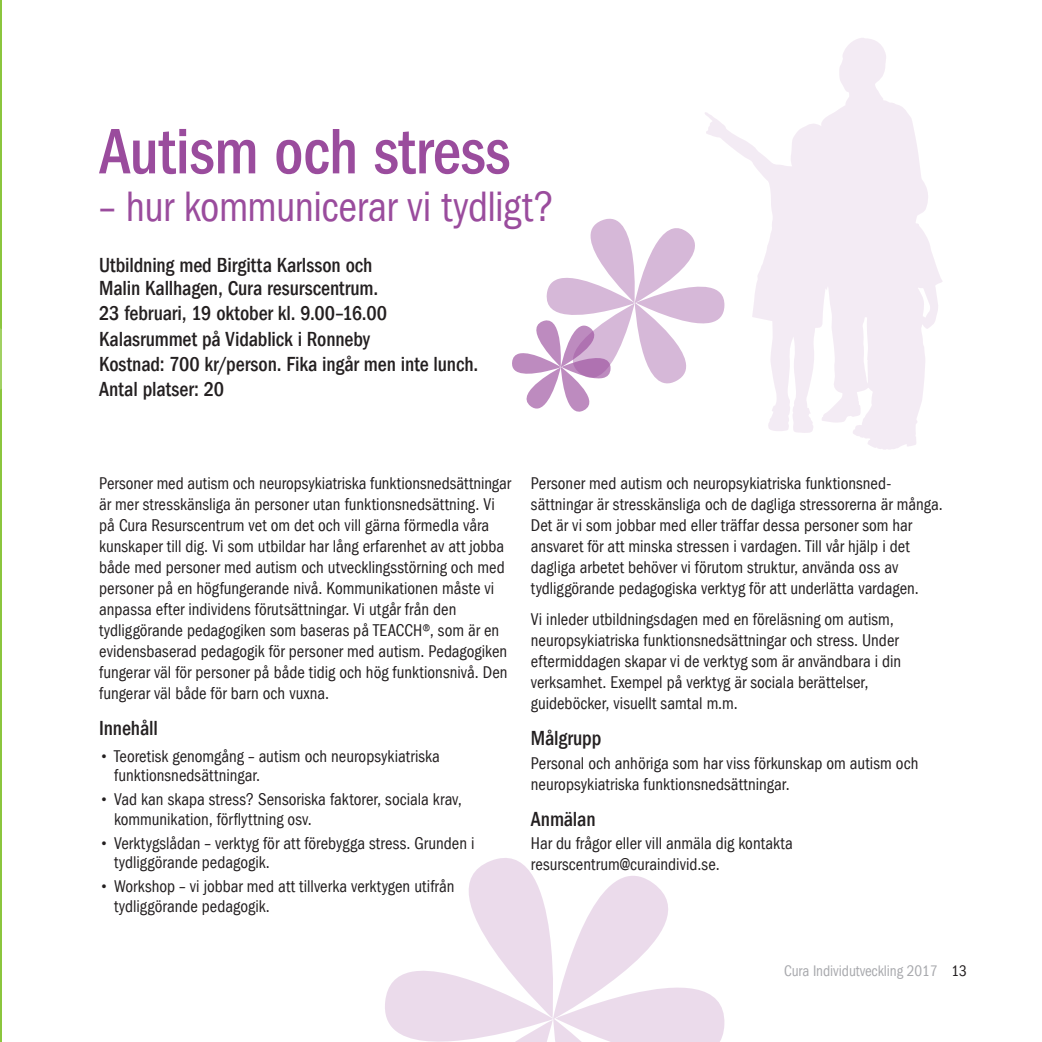
<style>
.page{position:relative;width:1042px;height:1042px;background:#fff}
.page>*{position:absolute;margin:0;border:0;box-sizing:border-box;transform-origin:0 0}
.t1{font:500 condensed 66.5px "Franklin Gothic LT";letter-spacing:-.005em;color:#9a4c9d;scale:.96 1}
.t2{font:condensed 43.75px "Franklin Gothic LT";letter-spacing:-.015em;color:#9a4c9d;scale:.96 1}
.t3{font:500 condensed 21px/25.2px "Franklin Gothic LT";letter-spacing:-.005em;color:#231f20;scale:.96 1}
.t4{font:condensed 17.5px/21px "Franklin Gothic LT";color:#231f20;scale:.96 1}
.t5{font:condensed 15.75px "Franklin Gothic LT";letter-spacing:-.005em;color:#a8a9ad;scale:.96 1}
.s1{font-weight:500;font-stretch:normal}
.s2{color:#231f20}
</style>
<div class="page">
<hr style="left:0;top:0;width:1px;height:1042px;background:#8bc63e">
<svg style="left:0;top:317px;width:2px;height:86px"></svg>
<svg style="left:705px;top:38px;width:238px;height:412px;fill:#f3ebf4"></svg>
<svg style="left:385px;top:858px;width:340px;height:184px"></svg>
<svg style="left:512px;top:211px;width:213px;height:204px"></svg>
<h1 class="t1" style="left:99px;top:114px;width:430px">Autism och stress</h1>
<h2 class="t2" style="left:99px;top:182px;width:475px">– hur kommunicerar vi tydligt?</h2>
<p class="t3" style="left:99px;top:254px;width:292px;line-height:22.8px">Utbildning med Birgitta Karlsson och<br>Malin Kallhagen, Cura resurscentrum.</p>
<p class="t3" style="left:99px;top:301px;width:396px">23 februari, 19 oktober kl. 9.00–16.00<br>Kalasrummet på Vidablick i Ronneby<br>Kostnad: 700 kr/person. Fika ingår men inte lunch.<br>Antal platser: 20</p>
<p class="t4" style="left:99px;top:473px;width:430px">Personer med autism och neuropsykiatriska funktionsnedsättningar är mer stresskänsliga än personer utan funktionsnedsättning. Vi på Cura Resurscentrum vet om det och vill gärna förmedla våra kunskaper till dig. Vi som utbildar har lång erfarenhet av att jobba både med personer med autism och utvecklingsstörning och med personer på en högfungerande nivå. Kommunikationen måste vi anpassa efter individens förutsättningar. Vi utgår från den tydliggörande pedagogiken som baseras på TEACCH®, som är en evidensbaserad pedagogik för personer med autism. Pedagogiken fungerar väl för personer på både tidig och hög funktionsnivå. Den fungerar väl både för barn och vuxna.</p>
<p class="t3" style="left:99px;top:716px;width:63px">Innehåll</p>
<p class="t4" style="left:114px;top:747px;width:341px;line-height:19.2px;text-indent:-15px"><span class="s1">•</span> Teoretisk genomgång – autism och neuropsykiatriska funktionsnedsättningar.</p>
<p class="t4" style="left:114px;top:790px;width:364px;line-height:19.2px;text-indent:-15px"><span class="s1">•</span> Vad kan skapa stress? Sensoriska faktorer, sociala krav, kommunikation, förflyttning osv.</p>
<p class="t4" style="left:114px;top:833px;width:377px;line-height:19.2px;text-indent:-15px"><span class="s1">•</span> Verktygslådan – verktyg för att förebygga stress. Grunden i tydliggörande pedagogik.</p>
<p class="t4" style="left:114px;top:877px;width:356px;line-height:19.2px;text-indent:-15px"><span class="s1">•</span> Workshop – vi jobbar med att tillverka verktygen utifrån tydliggörande pedagogik.</p>
<p class="t4" style="left:531px;top:473px;width:430px">Personer med autism och neuropsykiatriska funktionsned&shy;sättningar är stresskänsliga och de dagliga stressorerna är många.<br>Det är vi som jobbar med eller träffar dessa personer som har ansvaret för att minska stressen i vardagen. Till vår hjälp i det dagliga arbetet behöver vi förutom struktur, använda oss av tydliggörande pedagogiska verktyg för att underlätta vardagen.</p>
<p class="t4" style="left:531px;top:609px;width:387px">Vi inleder utbildningsdagen med en föreläsning om autism, neuropsykiatriska funktionsnedsättningar och stress. Under eftermiddagen skapar vi de verktyg som är användbara i din verksamhet. Exempel på verktyg är sociala berättelser, guideböcker, visuellt samtal m.m.</p>
<p class="t3" style="left:531px;top:726px;width:75px">Målgrupp</p>
<p class="t4" style="left:531px;top:752px;width:405px">Personal och anhöriga som har viss förkunskap om autism och neuropsykiatriska funktionsnedsättningar.</p>
<p class="t3" style="left:531px;top:806px;width:69px">Anmälan</p>
<p class="t4" style="left:531px;top:833px;width:274px">Har du frågor eller vill anmäla dig kontakta resurscentrum@curaindivid.se.</p>
<p class="t5" style="left:784px;top:961px;width:192px">Cura Individutveckling 2017 <span class="s2">13</span></p>
</div>
